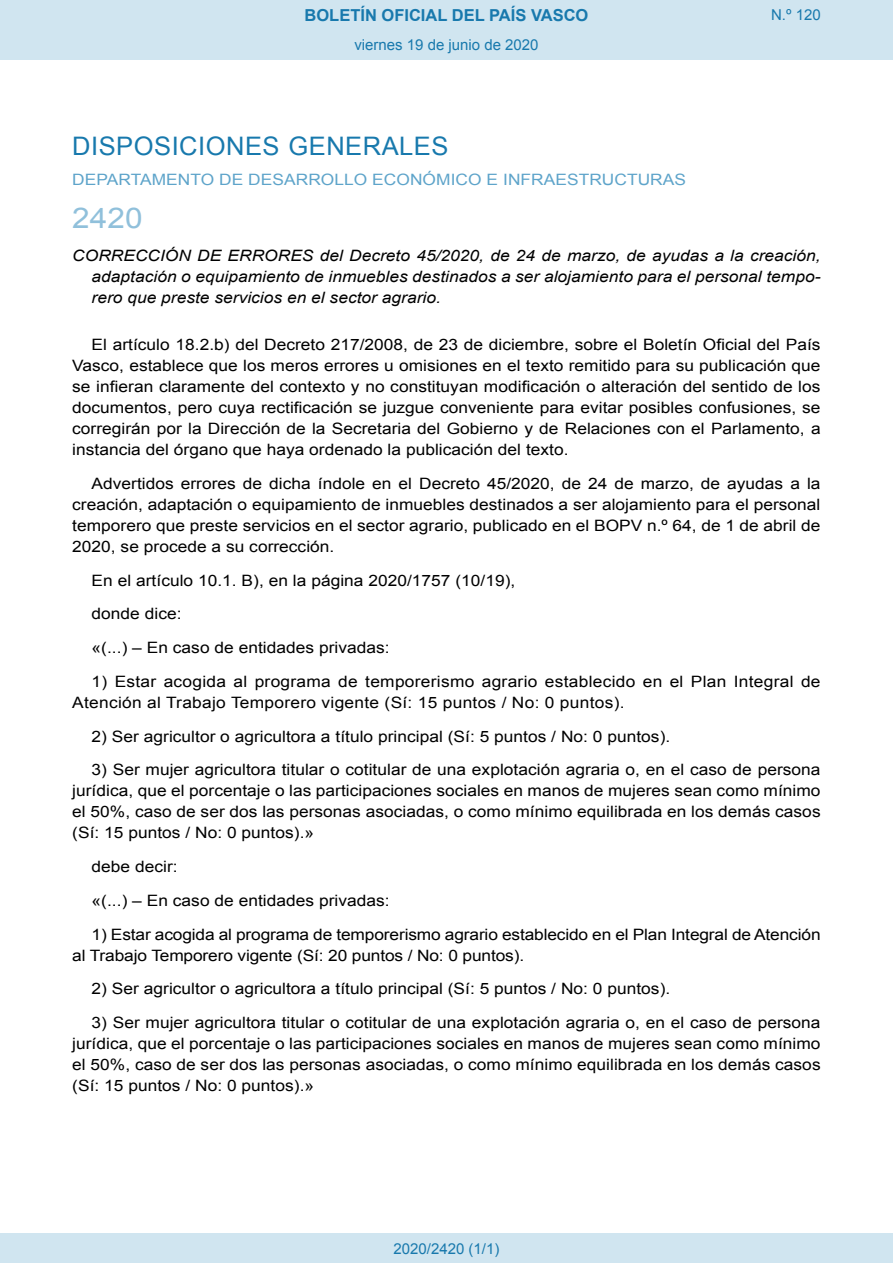
<style>
.page{position:relative;width:893px;height:1263px;background:#fff}
.page>*{position:absolute;margin:0;border:0;box-sizing:border-box;transform-origin:0 0}
.BOPVOrden{font:28.5px "Arial";color:#90c0db;scale:1.11 1}
.BOPVSeccion{font:25.5px "Arial";letter-spacing:.02em;color:#1879ad}
.t1{font:700 16.5px "Arial";color:#1879ad}
.BOPVDetalle{font:15.6px/21px "Arial";color:#000;text-align:justify;scale:1.11 1}
.BOPVTitulo{font:italic 15.6px/21px "Arial";color:#000;text-align:justify;scale:1.11 1}
.BOPVOrganismo{font:15.6px "Arial";letter-spacing:.005em;color:#5ea4ca;scale:1.11 1}
.Paginacion_Centro{font:15px "Arial";color:#1879ad}
</style>
<div class="page">
<div style="left:0;top:0;width:893px;height:60px;background:#d0e5f0"></div>
<div style="left:0;top:1233px;width:893px;height:30px;background:#d0e5f0"></div>
<p class="t1" style="left:305px;top:4px;width:285px">BOLETÍN OFICIAL DEL PAÍS VASCO</p>
<p class="Paginacion_Centro" style="left:354px;top:35px;width:186px">viernes 19 de junio de 2020</p>
<p class="Paginacion_Centro" style="left:771px;top:5px;width:51px">N.º 120</p>
<p class="BOPVSeccion" style="left:72px;top:129px;width:378px">DISPOSICIONES GENERALES</p>
<p class="BOPVOrganismo" style="left:72px;top:169px;width:554px">DEPARTAMENTO DE DESARROLLO ECONÓMICO E INFRAESTRUCTURAS</p>
<p class="BOPVOrden" style="left:72px;top:199px;width:65px">2420</p>
<p class="BOPVTitulo" style="left:92px;top:246px;width:658px;text-indent:-19px">CORRECCIÓN DE ERRORES del Decreto 45/2020, de 24 de marzo, de ayudas a la creación, adaptación o equipamiento de inmuebles destinados a ser alojamiento para el personal tempo&shy;rero que preste servicios en el sector agrario.</p>
<p class="BOPVDetalle" style="left:72px;top:334px;width:676px;text-indent:19px">El artículo 18.2.b) del Decreto 217/2008, de 23 de diciembre, sobre el Boletín Oficial del País Vasco, establece que los meros errores u omisiones en el texto remitido para su publicación que se infieran claramente del contexto y no constituyan modificación o alteración del sentido de los documentos, pero cuya rectificación se juzgue conveniente para evitar posibles confusiones, se corregirán por la Dirección de la Secretaria del Gobierno y de Relaciones con el Parlamento, a instancia del órgano que haya ordenado la publicación del texto.</p>
<p class="BOPVDetalle" style="left:72px;top:473px;width:676px;text-indent:19px">Advertidos errores de dicha índole en el Decreto 45/2020, de 24 de marzo, de ayudas a la creación, adaptación o equipamiento de inmuebles destinados a ser alojamiento para el personal temporero que preste servicios en el sector agrario, publicado en el BOPV n.º 64, de 1 de abril de 2020, se procede a su corrección.</p>
<p class="BOPVDetalle" style="left:92px;top:570px;width:383px">En el artículo 10.1. B), en la página 2020/1757 (10/19),</p>
<p class="BOPVDetalle" style="left:92px;top:603px;width:83px">donde dice:</p>
<p class="BOPVDetalle" style="left:92px;top:637px;width:270px">«(...) – En caso de entidades privadas:</p>
<p class="BOPVDetalle" style="left:72px;top:671px;width:676px;text-indent:19px">1) Estar acogida al programa de temporerismo agrario establecido en el Plan Integral de<br>Atención al Trabajo Temporero vigente (Sí: 15 puntos / No: 0 puntos).</p>
<p class="BOPVDetalle" style="left:92px;top:726px;width:523px">2) Ser agricultor o agricultora a título principal (Sí: 5 puntos / No: 0 puntos).</p>
<p class="BOPVDetalle" style="left:72px;top:759px;width:676px;text-indent:19px">3) Ser mujer agricultora titular o cotitular de una explotación agraria o, en el caso de persona jurídica, que el porcentaje o las participaciones sociales en manos de mujeres sean como mínimo el 50%, caso de ser dos las personas asociadas, o como mínimo equilibrada en los demás casos (Sí: 15 puntos / No: 0 puntos).»</p>
<p class="BOPVDetalle" style="left:92px;top:856px;width:79px">debe decir:</p>
<p class="BOPVDetalle" style="left:92px;top:890px;width:270px">«(...) – En caso de entidades privadas:</p>
<p class="BOPVDetalle" style="left:72px;top:924px;width:676px;text-indent:19px">1) Estar acogida al programa de temporerismo agrario establecido en el Plan Integral de Atención al Trabajo Temporero vigente (Sí: 20 puntos / No: 0 puntos).</p>
<p class="BOPVDetalle" style="left:92px;top:978px;width:523px">2) Ser agricultor o agricultora a título principal (Sí: 5 puntos / No: 0 puntos).</p>
<p class="BOPVDetalle" style="left:72px;top:1012px;width:676px;text-indent:19px">3) Ser mujer agricultora titular o cotitular de una explotación agraria o, en el caso de persona jurídica, que el porcentaje o las participaciones sociales en manos de mujeres sean como mínimo el 50%, caso de ser dos las personas asociadas, o como mínimo equilibrada en los demás casos (Sí: 15 puntos / No: 0 puntos).»</p>
<p class="Paginacion_Centro" style="left:393px;top:1238px;width:107px">2020/2420 (1/1)</p>
</div>
